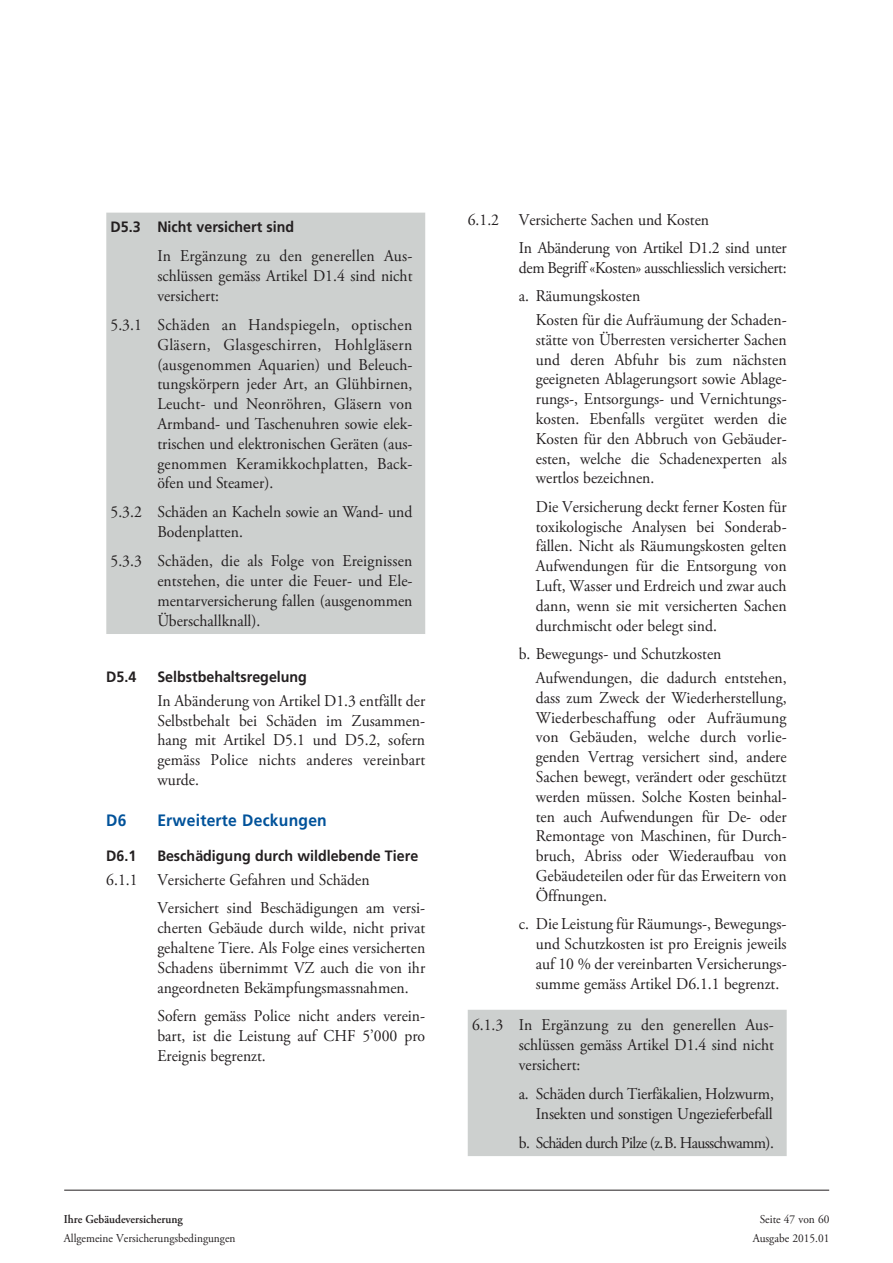
<style>
.page{position:relative;width:893px;height:1263px;background:#fff}
.page>*{position:absolute;margin:0;border:0;box-sizing:border-box;transform-origin:0 0}
.t1{font:16.5px/19.8px "Adobe Garamond Pro";color:#231f20;text-align:justify;scale:.95 1}
.t2{font:16.5px/28.3px "Adobe Garamond Pro";letter-spacing:-.02em;color:#231f20;scale:.95 1}
.t3{font:16.5px "Adobe Garamond Pro";letter-spacing:-.04em;color:#231f20;scale:.95 1}
.t4{font:700 16.5px "Frutiger LT Pro";letter-spacing:.015em;color:#01529a;scale:.95 1}
.t5{font:700 15px "Frutiger LT Pro";color:#231f20;scale:.95 1}
.t6{font:12px/18.6px "Adobe Garamond Pro";color:#231f20;text-align:center;scale:.95 1}
.t7{font:600 12px "Adobe Garamond Pro";color:#231f20;scale:.95 1}
</style>
<div class="page">
<div style="left:106px;top:213px;width:319px;height:421px;background:#cdd0cf"></div>
<div style="left:468px;top:1010px;width:319px;height:146px;background:#cdd0cf"></div>
<hr style="left:64px;top:1190px;width:765px;height:1px;background:#231f20">
<p class="t5" style="left:111px;top:218px;width:195px">D5.3 Nicht versichert sind</p>
<p class="t1" style="left:157px;top:247px;width:270px">In Ergänzung zu den generellen Aus&shy;schlüssen gemäss Artikel D1.4 sind nicht versichert:</p>
<p class="t1" style="left:157px;top:315px;width:270px;text-indent:-47px">5.3.1 Schäden an Handspiegeln, optischen Gläsern, Glasgeschirren, Hohlgläsern (ausgenommen Aquarien) und Beleuch&shy;tungskörpern jeder Art, an Glühbirnen, Leucht- und Neonröhren, Gläsern von Armband- und Taschenuhren sowie elek&shy;trischen und elektronischen Geräten (aus&shy;genommen Keramikkochplatten, Back&shy;öfen und Steamer).</p>
<p class="t1" style="left:157px;top:503px;width:270px;text-indent:-47px">5.3.2 Schäden an Kacheln sowie an Wand- und<br>Bodenplatten.</p>
<p class="t1" style="left:157px;top:551px;width:270px;text-indent:-47px">5.3.3 Schäden, die als Folge von Ereignissen entstehen, die unter die Feuer- und Ele&shy;mentarversicherung fallen (ausgenommen Überschallknall).</p>
<p class="t5" style="left:106px;top:668px;width:33px">D5.4</p>
<p class="t5" style="left:157px;top:668px;width:159px">Selbstbehaltsregelung</p>
<p class="t1" style="left:157px;top:691px;width:284px">In Abänderung von Artikel D1.3 entfällt der Selbstbehalt bei Schäden im Zusammen&shy;hang mit Artikel D5.1 und D5.2, sofern gemäss Police nichts anderes vereinbart wurde.</p>
<p class="t4" style="left:106px;top:810px;width:23px">D6</p>
<p class="t4" style="left:157px;top:810px;width:180px">Erweiterte Deckungen</p>
<p class="t5" style="left:106px;top:847px;width:33px">D6.1</p>
<p class="t5" style="left:157px;top:847px;width:276px">Beschädigung durch wildlebende Tiere</p>
<p class="t1" style="left:157px;top:866px;width:283px;line-height:28.3px;text-indent:-51px">6.1.1 Versicherte Gefahren und Schäden<br>Versichert sind Beschädigungen am versi-</p>
<p class="t1" style="left:157px;top:919px;width:283px">cherten Gebäude durch wilde, nicht privat gehaltene Tiere. Als Folge eines versicherten Schadens übernimmt VZ auch die von ihr angeordneten Bekämpfungsmassnahmen.</p>
<p class="t1" style="left:157px;top:1006px;width:283px">Sofern gemäss Police nicht anders verein&shy;bart, ist die Leistung auf CHF 5’000 pro Ereignis begrenzt.</p>
<p class="t7" style="left:64px;top:1212px;width:127px">Ihre Gebäudeversicherung</p>
<p class="t6" style="left:64px;top:1229px;width:182px">Allgemeine Versicherungsbedingungen</p>
<p class="t2" style="left:519px;top:206px;width:284px;text-indent:-51px">6.1.2 Versicherte Sachen und Kosten<br>In Abänderung von Artikel D1.2 sind unter</p>
<p class="t2" style="left:519px;top:254px;width:283px">dem Begriff «Kosten» ausschliesslich versichert: a. Räumungskosten</p>
<p class="t1" style="left:536px;top:310px;width:266px">Kosten für die Aufräumung der Schaden&shy;stätte von Überresten versicherter Sachen und deren Abfuhr bis zum nächsten geeigneten Ablagerungsort sowie Ablage&shy;rungs-, Entsorgungs- und Vernichtungs&shy;kosten. Ebenfalls vergütet werden die Kosten für den Abbruch von Gebäuder&shy;esten, welche die Schadenexperten als wertlos bezeichnen.</p>
<p class="t1" style="left:536px;top:497px;width:266px">Die Versicherung deckt ferner Kosten für toxikologische Analysen bei Sonderab&shy;fällen. Nicht als Räumungskosten gelten Aufwendungen für die Entsorgung von Luft, Wasser und Erdreich und zwar auch dann, wenn sie mit versicherten Sachen durchmischt oder belegt sind.</p>
<p class="t1" style="left:536px;top:642px;width:266px;line-height:24px;text-indent:-17px">b. Bewegungs- und Schutzkosten<br>Aufwendungen, die dadurch entstehen,</p>
<p class="t1" style="left:536px;top:688px;width:266px">dass zum Zweck der Wiederherstellung, Wiederbeschaffung oder Aufräumung von Gebäuden, welche durch vorlie&shy;genden Vertrag versichert sind, andere Sachen bewegt, verändert oder geschützt werden müssen. Solche Kosten beinhal&shy;ten auch Aufwendungen für De- oder Remontage von Maschinen, für Durch&shy;bruch, Abriss oder Wiederaufbau von Gebäudeteilen oder für das Erweitern von Öffnungen.</p>
<p class="t1" style="left:536px;top:914px;width:266px;text-indent:-17px">c. Die Leistung für Räumungs-, Bewegungs&shy;und Schutzkosten ist pro Ereignis jeweils auf 10 % der vereinbarten Versicherungs&shy;summe gemäss Artikel D6.1.1 begrenzt.</p>
<p class="t1" style="left:519px;top:1016px;width:270px;text-indent:-47px">6.1.3 In Ergänzung zu den generellen Aus&shy;schlüssen gemäss Artikel D1.4 sind nicht versichert:</p>
<p class="t1" style="left:519px;top:1084px;width:270px;text-align:right">a. Schäden durch Tierfäkalien, Holzwurm,<br>Insekten und sonstigen Ungezieferbefall</p>
<p class="t3" style="left:519px;top:1132px;width:270px">b. Schäden durch Pilze (z.B. Hausschwamm).</p>
<p class="t6" style="left:753px;top:1210px;width:82px">Seite 47 von 60<br>Ausgabe 2015.01</p>
</div>
